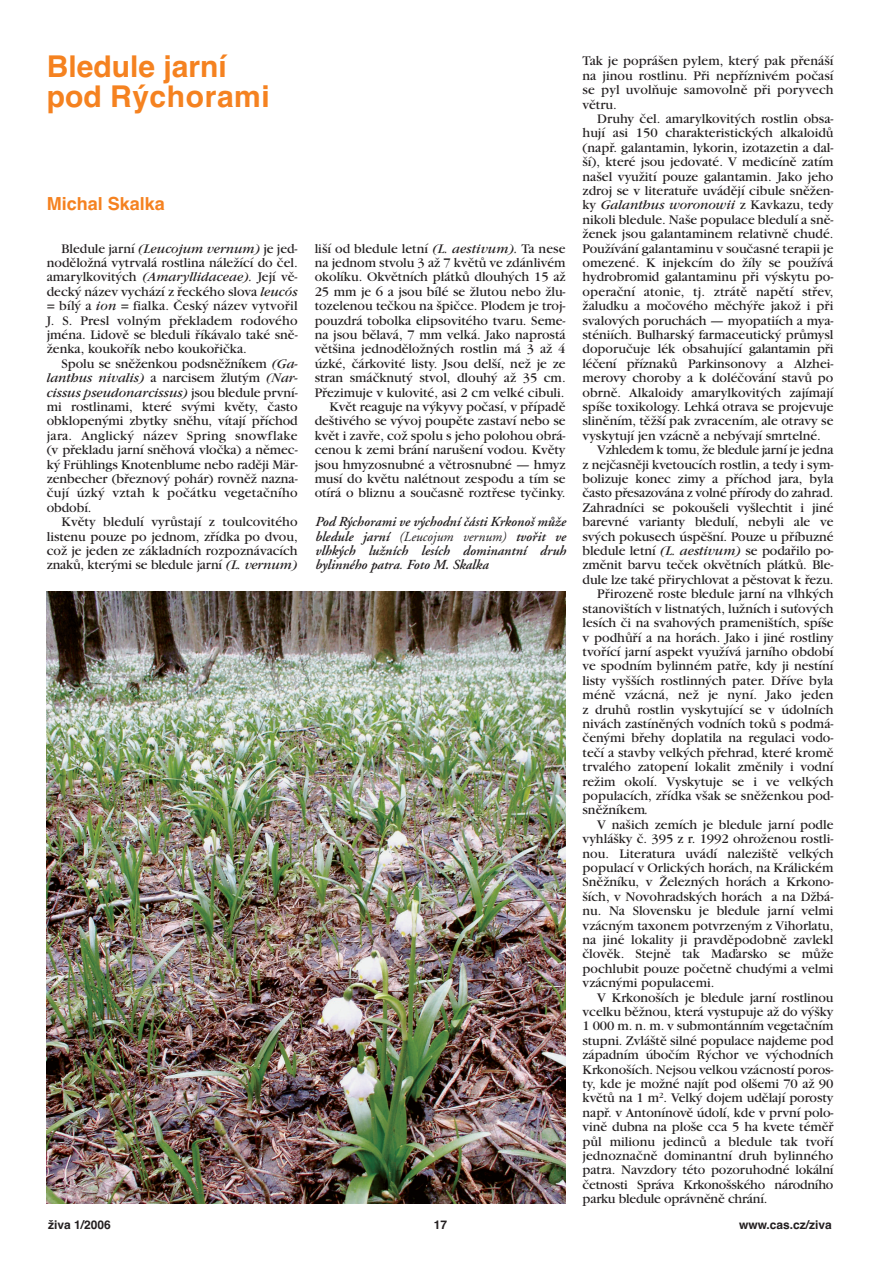
<style>
.page{position:relative;width:893px;height:1263px;background:#fff}
.page>*{position:absolute;margin:0;border:0;box-sizing:border-box;transform-origin:0 0}
.t1{font:700 30px/30px "Helvetica CE";color:#f58220}
.t2{font:700 18px "Helvetica CE";color:#f58220}
.t3{font:13.8px/14.4px "Garamond CE";color:#231f20;text-align:justify}
.t4{font:italic 600 13.8px/14.4px "Adobe Garamond CE";color:#231f20;text-align:justify}
.t5{font:13.8px "Garamond CE";letter-spacing:-.02em;color:#231f20}
.t6{font:italic 13.8px "Garamond CE";color:#231f20}
.t7{font:700 12px "Helvetica CE";color:#231f20}
.s1{font-style:italic}
.s2{font-weight:400}
.s3{font-style:normal}
</style>
<div class="page">
<img style="left:47px;top:592px;width:519px;height:611px">
<h1 class="t1" style="left:47px;top:52px;width:225px">Bledule jarní pod Rýchorami</h1>
<h2 class="t2" style="left:47px;top:193px;width:120px">Michal Skalka</h2>
<p class="t3" style="left:47px;top:242px;width:252px;text-indent:15px">Bledule jarní <span class="s1">(Leucojum vernum)</span> je jed&shy;noděložná vytrvalá rostlina náležící do čel. amarylkovitých <span class="s1">(Amaryllidaceae).</span> Její vě&shy;decký název vychází z řeckého slova <span class="s1">leucós </span>= bílý a <span class="s1">ion</span> = fialka. Český název vytvořil J. S. Presl volným překladem rodového jména. Lidově se bleduli říkávalo také sně&shy;ženka, koukořík nebo koukořička.</p>
<p class="t3" style="left:47px;top:358px;width:253px;text-indent:15px">Spolu se sněženkou podsněžníkem <span class="s1">(Ga&shy;lanthus nivalis)</span> a narcisem žlutým <span class="s1">(Nar&shy;cissus pseudonarcissus)</span> jsou bledule první&shy;mi rostlinami, které svými květy, často obklopenými zbytky sněhu, vítají příchod jara. Anglický název Spring snowflake (v překladu jarní sněhová vločka) a němec&shy;ký Frühlings Knotenblume nebo raději Mär&shy;zenbecher (březnový pohár) rovněž nazna&shy;čují úzký vztah k počátku vegetačního období.</p>
<p class="t3" style="left:47px;top:516px;width:252px;text-indent:15px">Květy bledulí vyrůstají z toulcovitého listenu pouze po jednom, zřídka po dvou, což je jeden ze základních rozpoznávacích znaků, kterými se bledule jarní <span class="s1">(L. vernum)</span></p>
<p class="t3" style="left:315px;top:242px;width:252px;text-align:right">liší od bledule letní <span class="s1">(L. aestivum).</span> Ta nese na jednom stvolu 3 až 7 květů ve zdánlivém okolíku. Okvětních plátků dlouhých 15 až 25 mm je 6 a jsou bílé se žlutou nebo žlu&shy;tozelenou tečkou na špičce. Plodem je troj&shy;pouzdrá tobolka elipsovitého tvaru. Seme&shy;na jsou bělavá, 7 mm velká. Jako naprostá většina jednoděložných rostlin má 3 až 4 úzké, čárkovité listy. Jsou delší, než je ze stran smáčknutý stvol, dlouhý až 35 cm.<br>Přezimuje v kulovité, asi 2 cm velké cibuli.<br>Květ reaguje na výkyvy počasí, v případě deštivého se vývoj poupěte zastaví nebo se květ i zavře, což spolu s jeho polohou obrá&shy;cenou k zemi brání narušení vodou. Květy jsou hmyzosnubné a větrosnubné — hmyz musí do květu nalétnout zespodu a tím se otírá o bliznu a současně roztřese tyčinky.</p>
<p class="t4" style="left:315px;top:516px;width:252px">Pod Rýchorami ve východní části Krkonoš může bledule jarní <span class="s2">(Leucojum vernum)</span> tvořit ve vlhkých lužních lesích dominantní druh bylinného patra<span class="s2">.</span> Foto M. Skalka</p>
<p class="t3" style="left:583px;top:55px;width:252px">Tak je poprášen pylem, který pak přenáší na jinou rostlinu. Při nepříznivém počasí se pyl uvolňuje samovolně při poryvech větru.</p>
<p class="t3" style="left:597px;top:113px;width:238px">Druhy čel. amarylkovitých rostlin obsa-</p>
<p class="t3" style="left:583px;top:127px;width:252px">hují asi 150 charakteristických alkaloidů</p>
<p class="t3" style="left:583px;top:142px;width:252px">(např. galantamin, lykorin, izotazetin a dal-</p>
<p class="t3" style="left:583px;top:156px;width:252px">ší), které jsou jedovaté. V medicíně zatím</p>
<p class="t3" style="left:583px;top:170px;width:252px">našel využití pouze galantamin. Jako jeho</p>
<p class="t3" style="left:583px;top:185px;width:252px">zdroj se v literatuře uvádějí cibule sněžen-</p>
<p class="t6" style="left:583px;top:200px;width:252px"><span class="s3">ky</span> Galanthus woronowii <span class="s3">z Kavkazu, tedy</span></p>
<p class="t3" style="left:583px;top:214px;width:252px">nikoli bledule. Naše populace bledulí a sně-</p>
<p class="t3" style="left:583px;top:228px;width:252px">ženek jsou galantaminem relativně chudé.</p>
<p class="t3" style="left:583px;top:242px;width:252px">Používání galantaminu v současné terapii je</p>
<p class="t3" style="left:583px;top:257px;width:252px">omezené. K injekcím do žíly se používá</p>
<p class="t3" style="left:583px;top:271px;width:252px">hydrobromid galantaminu při výskytu po-</p>
<p class="t3" style="left:583px;top:286px;width:252px">operační atonie, tj. ztrátě napětí střev,</p>
<p class="t3" style="left:583px;top:300px;width:252px">žaludku a močového měchýře jakož i při</p>
<p class="t3" style="left:583px;top:314px;width:252px">svalových poruchách — myopatiích a mya-</p>
<p class="t3" style="left:583px;top:329px;width:252px">sténiích. Bulharský farmaceutický průmysl</p>
<p class="t3" style="left:583px;top:343px;width:252px">doporučuje lék obsahující galantamin při</p>
<p class="t3" style="left:583px;top:358px;width:252px">léčení příznaků Parkinsonovy a Alzhei-</p>
<p class="t3" style="left:583px;top:372px;width:252px">merovy choroby a k doléčování stavů po</p>
<p class="t3" style="left:583px;top:386px;width:252px">obrně. Alkaloidy amarylkovitých zajímají</p>
<p class="t3" style="left:583px;top:401px;width:252px">spíše toxikology. Lehká otrava se projevuje</p>
<p class="t3" style="left:583px;top:415px;width:252px">sliněním, těžší pak zvracením, ale otravy se</p>
<p class="t3" style="left:583px;top:430px;width:240px">vyskytují jen vzácně a nebývají smrtelné.</p>
<p class="t5" style="left:597px;top:445px;width:238px">Vzhledem k tomu, že bledule jarní je jedna</p>
<p class="t3" style="left:583px;top:458px;width:252px">z nejčasněji kvetoucích rostlin, a tedy i sym-</p>
<p class="t3" style="left:583px;top:473px;width:252px">bolizuje konec zimy a příchod jara, byla</p>
<p class="t3" style="left:583px;top:487px;width:252px">často přesazována z volné přírody do zahrad.</p>
<p class="t3" style="left:583px;top:502px;width:252px">Zahradníci se pokoušeli vyšlechtit i jiné</p>
<p class="t3" style="left:583px;top:516px;width:252px">barevné varianty bledulí, nebyli ale ve</p>
<p class="t3" style="left:583px;top:530px;width:252px">svých pokusech úspěšní. Pouze u příbuzné</p>
<p class="t3" style="left:583px;top:545px;width:252px">bledule letní <span class="s1">(L. aestivum)</span> se podařilo po-</p>
<p class="t3" style="left:583px;top:559px;width:252px">změnit barvu teček okvětních plátků. Ble-</p>
<p class="t3" style="left:583px;top:574px;width:252px">dule lze také přirychlovat a pěstovat k řezu.</p>
<p class="t3" style="left:597px;top:588px;width:238px">Přirozeně roste bledule jarní na vlhkých</p>
<p class="t3" style="left:583px;top:602px;width:252px">stanovištích v listnatých, lužních i suťových</p>
<p class="t3" style="left:583px;top:617px;width:252px">lesích či na svahových prameništích, spíše</p>
<p class="t3" style="left:583px;top:631px;width:252px">v podhůří a na horách. Jako i jiné rostliny</p>
<p class="t3" style="left:583px;top:646px;width:252px">tvořící jarní aspekt využívá jarního období</p>
<p class="t3" style="left:583px;top:660px;width:252px">ve spodním bylinném patře, kdy ji nestíní</p>
<p class="t3" style="left:583px;top:674px;width:252px">listy vyšších rostlinných pater. Dříve byla</p>
<p class="t3" style="left:583px;top:689px;width:252px">méně vzácná, než je nyní. Jako jeden</p>
<p class="t3" style="left:583px;top:703px;width:252px">z druhů rostlin vyskytující se v údolních</p>
<p class="t3" style="left:583px;top:718px;width:252px">nivách zastíněných vodních toků s podmá-</p>
<p class="t3" style="left:583px;top:732px;width:252px">čenými břehy doplatila na regulaci vodo-</p>
<p class="t3" style="left:583px;top:746px;width:252px">tečí a stavby velkých přehrad, které kromě</p>
<p class="t3" style="left:583px;top:761px;width:252px">trvalého zatopení lokalit změnily i vodní</p>
<p class="t3" style="left:583px;top:775px;width:252px">režim okolí. Vyskytuje se i ve velkých</p>
<p class="t3" style="left:583px;top:790px;width:252px">populacích, zřídka však se sněženkou pod-</p>
<p class="t3" style="left:583px;top:804px;width:67px">sněžníkem<span class="s1">.</span></p>
<p class="t3" style="left:597px;top:818px;width:238px">V našich zemích je bledule jarní podle</p>
<p class="t3" style="left:583px;top:833px;width:252px">vyhlášky č. 395 z r. 1992 ohroženou rostli-</p>
<p class="t3" style="left:583px;top:847px;width:252px">nou. Literatura uvádí naleziště velkých</p>
<p class="t3" style="left:583px;top:862px;width:252px">populací v Orlických horách, na Králickém</p>
<p class="t3" style="left:583px;top:876px;width:252px">Sněžníku, v Železných horách a Krkono-</p>
<p class="t3" style="left:583px;top:890px;width:252px">ších, v Novohradských horách a na Džbá-</p>
<p class="t3" style="left:583px;top:905px;width:252px">nu. Na Slovensku je bledule jarní velmi</p>
<p class="t3" style="left:583px;top:919px;width:252px">vzácným taxonem potvrzeným z Vihorlatu,</p>
<p class="t3" style="left:583px;top:934px;width:252px">na jiné lokality ji pravděpodobně zavlekl</p>
<p class="t3" style="left:583px;top:948px;width:252px">člověk. Stejně tak Maďarsko se může</p>
<p class="t3" style="left:583px;top:962px;width:252px">pochlubit pouze početně chudými a velmi</p>
<p class="t3" style="left:583px;top:977px;width:133px">vzácnými populacemi.</p>
<p class="t3" style="left:597px;top:991px;width:238px">V Krkonoších je bledule jarní rostlinou</p>
<p class="t3" style="left:583px;top:1006px;width:252px">vcelku běžnou, která vystupuje až do výšky</p>
<p class="t3" style="left:583px;top:1020px;width:252px">1 000 m. n. m. v submontánním vegetačním</p>
<p class="t3" style="left:583px;top:1034px;width:252px">stupni. Zvláště silné populace najdeme pod</p>
<p class="t3" style="left:583px;top:1049px;width:252px">západním úbočím Rýchor ve východních</p>
<p class="t3" style="left:583px;top:1063px;width:252px">Krkonoších. Nejsou velkou vzácností poros-</p>
<p class="t3" style="left:583px;top:1078px;width:252px">ty, kde je možné najít pod olšemi 70 až 90</p>
<p class="t3" style="left:583px;top:1092px;width:252px">květů na 1 m<sup>2</sup>. Velký dojem udělají porosty</p>
<p class="t3" style="left:583px;top:1106px;width:252px">např. v Antonínově údolí, kde v první polo-</p>
<p class="t3" style="left:583px;top:1121px;width:252px">vině dubna na ploše cca 5 ha kvete téměř</p>
<p class="t3" style="left:583px;top:1135px;width:252px">půl milionu jedinců a bledule tak tvoří</p>
<p class="t3" style="left:583px;top:1150px;width:252px">jednoznačně dominantní druh bylinného</p>
<p class="t3" style="left:583px;top:1164px;width:252px">patra. Navzdory této pozoruhodné lokální</p>
<p class="t3" style="left:583px;top:1178px;width:252px">četnosti Správa Krkonošského národního</p>
<p class="t3" style="left:583px;top:1193px;width:186px">parku bledule oprávněně chrání.</p>
<p class="t7" style="left:48px;top:1217px;width:64px">živa 1/2006</p>
<p class="t7" style="left:434px;top:1217px;width:15px">17</p>
<p class="t7" style="left:739px;top:1217px;width:94px">www.cas.cz/ziva</p>
</div>
